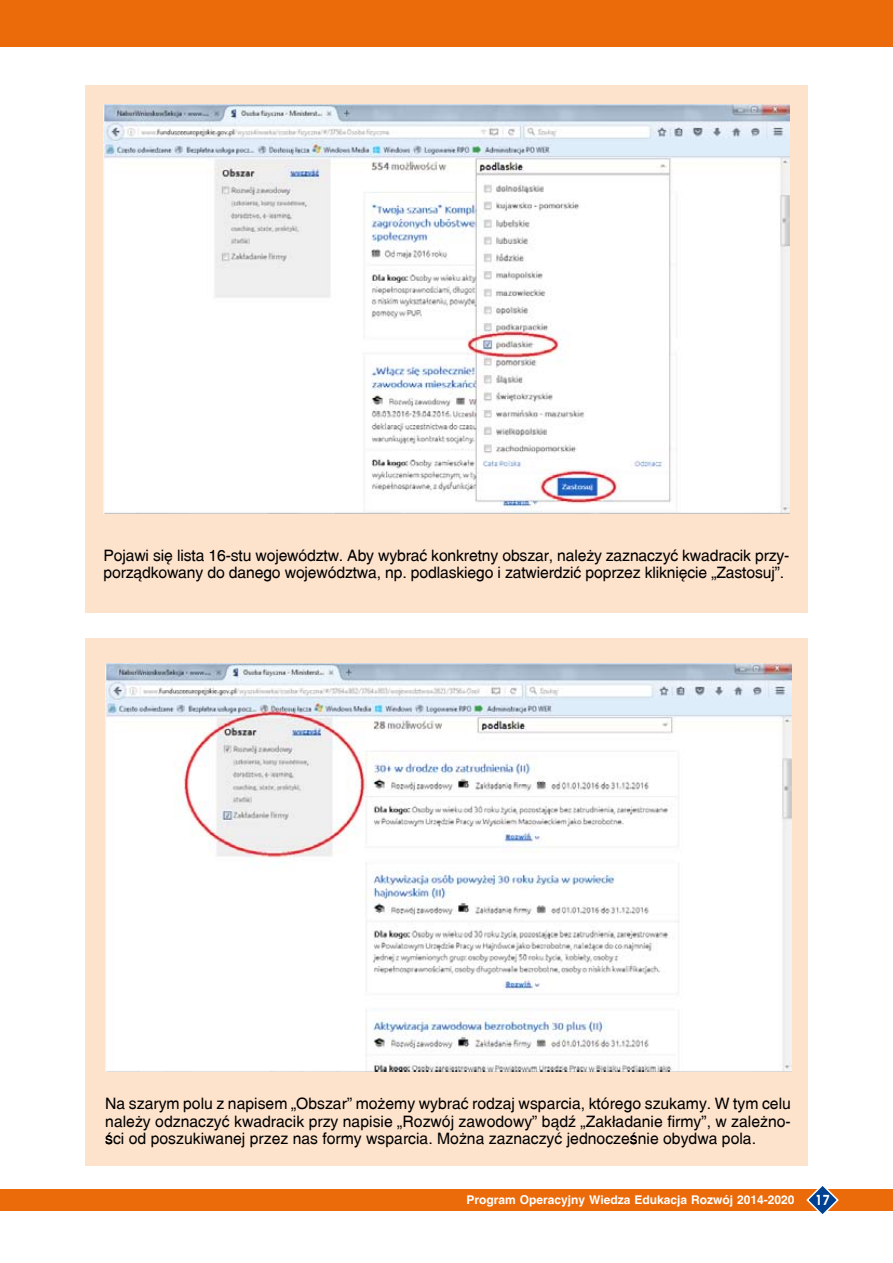
<style>
.page{position:relative;width:893px;height:1263px;background:#fff}
.page>*{position:absolute;margin:0;border:0;box-sizing:border-box;transform-origin:0 0}
.t1{font:15.75px/17.2px "Switzerland";letter-spacing:-.01em;color:#000}
.t2{font:700 13.5px "Avalon";color:#fff}
.t3{font:700 12px "Switzerland";color:#fff}
</style>
<div class="page">
<div style="left:0;top:1189px;width:893px;height:22px;background:#eb6a0a"></div>
<svg style="left:806px;top:1186px;width:33px;height:28px"></svg>
<div style="left:1px;top:0;width:892px;height:46px;background:#eb6a0a"></div>
<div style="left:85px;top:85px;width:723px;height:527px;background:#fde2cc"></div>
<div style="left:85px;top:638px;width:723px;height:527px;background:#fde2cc"></div>
<img style="left:103px;top:105px;width:687px;height:408px">
<img style="left:105px;top:664px;width:687px;height:408px">
<p class="t1" style="left:103px;top:547px;width:687px">Pojawi się lista 16-stu województw. Aby wybrać konkretny obszar, należy zaznaczyć kwadracik przy&shy;porządkowany do danego województwa, np. podlaskiego i zatwierdzić poprzez kliknięcie „Zastosuj”.</p>
<p class="t1" style="left:105px;top:1095px;width:687px;text-align:justify">Na szarym polu z napisem „Obszar” możemy wybrać rodzaj wsparcia, którego szukamy. W tym celu należy odznaczyć kwadracik przy napisie „Rozwój zawodowy” bądź „Zakładanie firmy”, w zależno&shy;ści od poszukiwanej przez nas formy wsparcia. Można zaznaczyć jednocześnie obydwa pola.</p>
<p class="t3" style="left:466px;top:1193px;width:330px">Program Operacyjny Wiedza Edukacja Rozwój 2014-2020</p>
<p class="t2" style="left:815px;top:1191px;width:17px">17</p>
</div>
